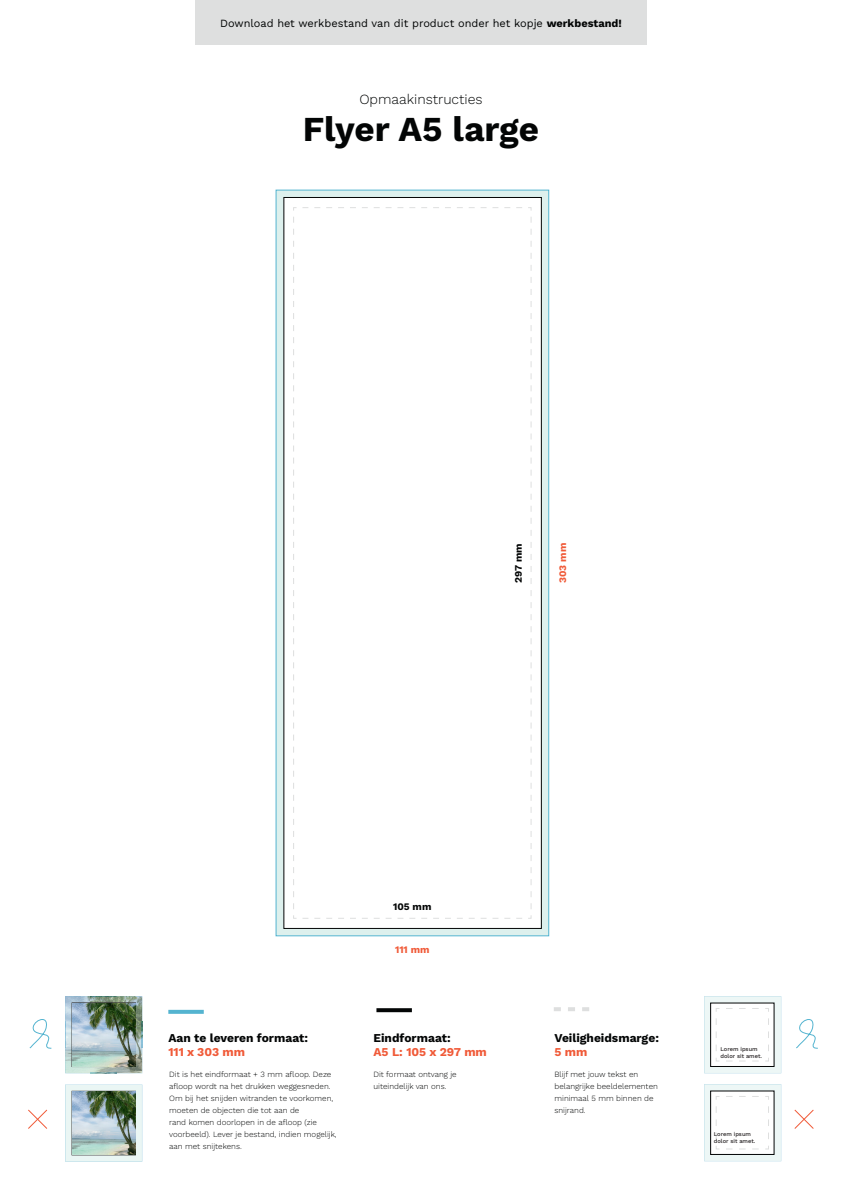
<style>
.page{position:relative;width:842px;height:1191px;background:#fff}
.page>*{position:absolute;margin:0;border:0;box-sizing:border-box;transform-origin:0 0}
.t1{font:700 35px "Work Sans";color:#030505}
.t2{font:300 14px "Work Sans";color:#030505}
.t3{font:700 12px "Work Sans";color:#030505}
.t4{font:700 12px "Work Sans";color:#f05a38}
.t5{font:11px "Work Sans";color:#030505}
.t6{font:700 10px "Work Sans";color:#030505}
.t7{font:700 10px "Work Sans";color:#f05a38}
.t8{font:300 8px/12px "Work Sans";color:#030505}
.t9{font:500 5.8px/6.9px "Work Sans";color:#231f20}
.s1{font-weight:700}
</style>
<div class="page">
<div style="left:276px;top:190px;width:273px;height:746px;background:#ddf0ed;border:1px solid #54b4d0"></div>
<svg style="left:283px;top:197px;width:259px;height:732px;background:#f2f2f2"></svg>
<div style="left:293px;top:207px;width:239px;height:712px;background:#fff"></div>
<div style="left:195px;top:0;width:452px;height:45px;background:#dedfdf"></div>
<svg style="left:376px;top:1008px;width:36px;height:4px"></svg>
<svg style="left:168px;top:1009px;width:36px;height:4px"></svg>
<svg style="left:65px;top:996px;width:78px;height:78px;background:#9fb3ae"></svg>
<svg style="left:65px;top:1084px;width:77px;height:77px;background:#dae7e5"></svg>
<svg style="left:28px;top:1109px;width:20px;height:20px"></svg>
<svg style="left:29px;top:1019px;width:23px;height:30px"></svg>
<img style="left:72px;top:1003px;width:63px;height:63px">
<img style="left:72px;top:1091px;width:63px;height:63px">
<svg style="left:554px;top:1007px;width:35px;height:4px"></svg>
<svg style="left:704px;top:996px;width:77px;height:77px"></svg>
<svg style="left:704px;top:1084px;width:77px;height:77px"></svg>
<svg style="left:794px;top:1109px;width:20px;height:20px"></svg>
<svg style="left:796px;top:1019px;width:22px;height:30px"></svg>
<h3 class="t5" style="left:220px;top:15px;width:403px">Download het werkbestand van dit product onder het kopje <span class="s1">werkbestand!</span></h3>
<h2 class="t2" style="left:359px;top:89px;width:125px">Opmaakinstructies</h2>
<h1 class="t1" style="left:303px;top:102px;width:238px">Flyer A5 large</h1>
<p class="t6" style="left:511px;top:582px;width:41px;rotate:-90deg">297 mm</p>
<p class="t7" style="left:555px;top:583px;width:41px;rotate:-90deg">303 mm</p>
<h3 class="t3" style="left:168px;top:1028px;width:141px">Aan te leveren formaat:</h3>
<h3 class="t4" style="left:168px;top:1043px;width:78px">111 x 303 mm</h3>
<p class="t8" style="left:169px;top:1068px;width:169px">Dit is het eindformaat + 3 mm afloop. Deze afloop wordt na het drukken weggesneden.<br>Om bij het snijden witranden te voorkomen, moeten de objecten die tot aan de<br>rand komen doorlopen in de afloop (zie voorbeeld). Lever je bestand, indien mogelijk, aan met snijtekens.</p>
<p class="t6" style="left:393px;top:898px;width:40px">105 mm</p>
<p class="t7" style="left:395px;top:942px;width:36px">111 mm</p>
<h3 class="t3" style="left:373px;top:1028px;width:79px">Eindformaat:</h3>
<h3 class="t4" style="left:373px;top:1043px;width:115px">A5 L: 105 x 297 mm</h3>
<p class="t8" style="left:373px;top:1068px;width:85px">Dit formaat ontvang je uiteindelijk van ons.</p>
<h3 class="t3" style="left:554px;top:1028px;width:106px">Veiligheidsmarge:</h3>
<h3 class="t4" style="left:554px;top:1043px;width:35px">5 mm</h3>
<p class="t8" style="left:554px;top:1068px;width:105px">Blijf met jouw tekst en belangrijke beeldelementen minimaal 5 mm binnen de snijrand.</p>
<p class="t9" style="left:720px;top:1045px;width:43px">Lorem ipsum dolor sit amet.</p>
<p class="t9" style="left:714px;top:1130px;width:43px">Lorem ipsum dolor sit amet.</p>
</div>
